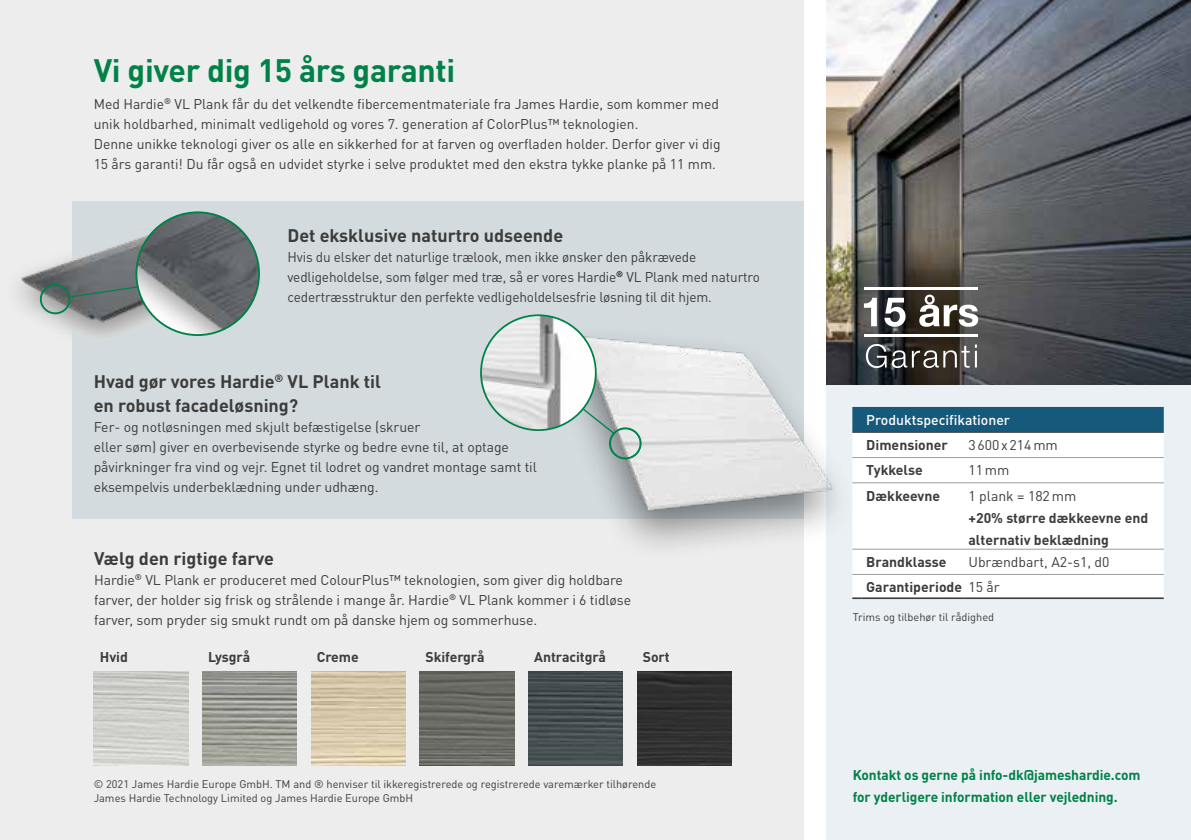
<style>
.page{position:relative;width:1191px;height:840px;background:#fff}
.page>*{position:absolute;margin:0;border:0;box-sizing:border-box;transform-origin:0 0}
.t1{font:700 32px "DIN Pro";letter-spacing:-.01em;color:#008148}
.t2{font:700 18px/24px "DIN Pro";color:#3c3c3b}
.t3{font:14px/20px "DIN Pro";letter-spacing:-.005em;color:#3c3c3b}
.t4{font:700 14px/22px "DIN Pro";color:#3c3c3b}
.t5{font:700 14px/22px "DIN Pro";letter-spacing:-.005em;color:#008148}
.t6{font:500 14px "DIN Pro";color:#fff}
.t7{font:11px/14px "DIN Pro";color:#3c3c3b}
.s1{font-weight:700}
</style>
<div class="page">
<div style="left:0;top:0;width:804px;height:839px;background:#ededed"></div>
<div style="left:72px;top:201px;width:732px;height:318px;background:#d3dbdf"></div>
<div style="left:2px;top:230px;width:223px;height:115px;background:#000;opacity:.4"></div>
<img style="left:2px;top:230px;width:223px;height:111px">
<div style="left:546px;top:323px;width:312px;height:238px;background:#000;opacity:.45"></div>
<img style="left:576px;top:323px;width:250px;height:197px">
<div style="left:136px;top:212px;width:123px;height:123px;background:#000;opacity:.4"></div>
<img style="left:136px;top:212px;width:123px;height:123px;border-radius:61px">
<img style="left:481px;top:315px;width:115px;height:115px;border-radius:57px">
<div style="left:480px;top:314px;width:116px;height:117px;border:2px solid #008148;border-radius:50%"></div>
<div style="left:609px;top:427px;width:32px;height:32px;border:2px solid #008148;border-radius:50%"></div>
<div style="left:40px;top:284px;width:31px;height:30px;border:2px solid #008148;border-radius:50%"></div>
<img style="left:311px;top:671px;width:94px;height:94px">
<img style="left:420px;top:671px;width:94px;height:94px">
<img style="left:528px;top:671px;width:95px;height:94px">
<img style="left:637px;top:671px;width:94px;height:94px">
<svg style="left:69px;top:285px;width:70px;height:13px"></svg>
<svg style="left:581px;top:406px;width:35px;height:29px"></svg>
<div style="left:826px;top:368px;width:365px;height:471px;background:#eaf0f3"></div>
<img style="left:826px;top:0;width:365px;height:384px">
<div style="left:852px;top:432px;width:311px;height:165px;background:#fff"></div>
<hr style="left:861px;top:597px;width:102px;height:1px;background:#3c3c3b">
<hr style="left:963px;top:597px;width:200px;height:1px;background:#3c3c3b">
<svg style="left:852px;top:406px;width:311px;height:26px;background:#1e5e7f"></svg>
<hr style="left:861px;top:457px;width:102px;height:1px;background:#9d9d9c">
<hr style="left:963px;top:457px;width:200px;height:1px;background:#9d9d9c">
<hr style="left:861px;top:482px;width:102px;height:1px;background:#9d9d9c">
<hr style="left:963px;top:482px;width:200px;height:1px;background:#9d9d9c">
<hr style="left:861px;top:548px;width:102px;height:1px;background:#9d9d9c">
<hr style="left:963px;top:548px;width:200px;height:1px;background:#9d9d9c">
<hr style="left:861px;top:573px;width:102px;height:1px;background:#9d9d9c">
<hr style="left:963px;top:573px;width:200px;height:1px;background:#9d9d9c">
<svg style="left:864px;top:297px;width:13px;height:29px"></svg>
<svg style="left:884px;top:297px;width:21px;height:29px"></svg>
<svg style="left:919px;top:294px;width:59px;height:32px"></svg>
<svg style="left:866px;top:344px;width:20px;height:24px"></svg>
<svg style="left:892px;top:345px;width:77px;height:23px;background:#5d5954"></svg>
<svg style="left:975px;top:344px;width:2px;height:23px"></svg>
<hr style="left:864px;top:287px;width:113px;height:2px;background:#fff">
<hr style="left:864px;top:334px;width:113px;height:3px;background:#fff">
<h1 class="t1" style="left:94px;top:44px;width:363px">Vi giver dig 15 års garanti</h1>
<p class="t3" style="left:94px;top:92px;width:628px">Med Hardie<sup>®</sup> VL Plank får du det velkendte fibercementmateriale fra James Hardie, som kommer med unik holdbarhed, minimalt vedligehold og vores 7. generation af ColorPlus™ teknologien.<br>Denne unikke teknologi giver os alle en sikkerhed for at farven og overfladen holder. Derfor giver vi dig 15 års garanti! Du får også en udvidet styrke i selve produktet med den ekstra tykke planke på 11 mm.</p>
<p class="t2" style="left:287px;top:221px;width:277px">Det eksklusive naturtro udseende</p>
<p class="t3" style="left:287px;top:245px;width:474px">Hvis du elsker det naturlige trælook, men ikke ønsker den påkrævede vedligeholdelse, som følger med træ, så er vores Hardie<sup>®</sup> VL Plank med naturtro cedertræsstruktur den perfekte vedligeholdelsesfrie løsning til dit hjem.</p>
<p class="t2" style="left:94px;top:367px;width:289px">Hvad gør vores Hardie<sup>®</sup> VL Plank til en robust facadeløsning?</p>
<p class="t3" style="left:94px;top:415px;width:444px">Fer- og notløsningen med skjult befæstigelse (skruer<br>eller søm) giver en overbevisende styrke og bedre evne til, at optage påvirkninger fra vind og vejr. Egnet til lodret og vandret montage samt til eksempelvis underbeklædning under udhæng.</p>
<p class="t2" style="left:94px;top:544px;width:181px">Vælg den rigtige farve</p>
<p class="t3" style="left:94px;top:568px;width:538px">Hardie<sup>®</sup> VL Plank er produceret med ColourPlus™ teknologien, som giver dig holdbare farver, der holder sig frisk og strålende i mange år. Hardie<sup>®</sup> VL Plank kommer i 6 tidløse farver, som pryder sig smukt rundt om på danske hjem og sommerhuse.</p>
<p class="t4" style="left:100px;top:644px;width:29px">Hvid</p>
<p class="t4" style="left:208px;top:644px;width:44px">Lysgrå</p>
<p class="t4" style="left:317px;top:644px;width:43px">Creme</p>
<p class="t4" style="left:425px;top:644px;width:61px">Skifergrå</p>
<p class="t4" style="left:534px;top:644px;width:73px">Antracitgrå</p>
<p class="t4" style="left:643px;top:644px;width:28px">Sort</p>
<p class="t7" style="left:94px;top:775px;width:564px">© 2021 James Hardie Europe GmbH. TM and ® henviser til ikkeregistrerede og registrerede varemærker tilhørende<br>James Hardie Technology Limited og James Hardie Europe GmbH</p>
<p class="t6" style="left:866px;top:408px;width:145px">Produktspecifikationer</p>
<p class="t4" style="left:866px;top:432px;width:83px">Dimensioner</p>
<p class="t3" style="left:968px;top:433px;width:91px">3600x214mm</p>
<p class="t4" style="left:866px;top:457px;width:58px">Tykkelse</p>
<p class="t3" style="left:968px;top:458px;width:42px">11mm</p>
<p class="t4" style="left:866px;top:482px;width:75px">Dækkeevne</p>
<p class="t3" style="left:968px;top:484px;width:109px">1 plank = 182mm</p>
<p class="t4" style="left:968px;top:504px;width:181px">+20% større dækkeevne end alternativ beklædning</p>
<p class="t4" style="left:866px;top:549px;width:82px">Brandklasse</p>
<p class="t3" style="left:866px;top:547px;width:245px;line-height:25px;text-indent:102px">Ubrændbart, A2-s1, d0<br><span class="s1">Garantiperiode</span> 15 år</p>
<p class="t7" style="left:852px;top:608px;width:143px">Trims og tilbehør til rådighed</p>
<p class="t5" style="left:852px;top:762px;width:289px">Kontakt os gerne på info-dk@jameshardie.com for yderligere information eller vejledning.</p>
</div>
